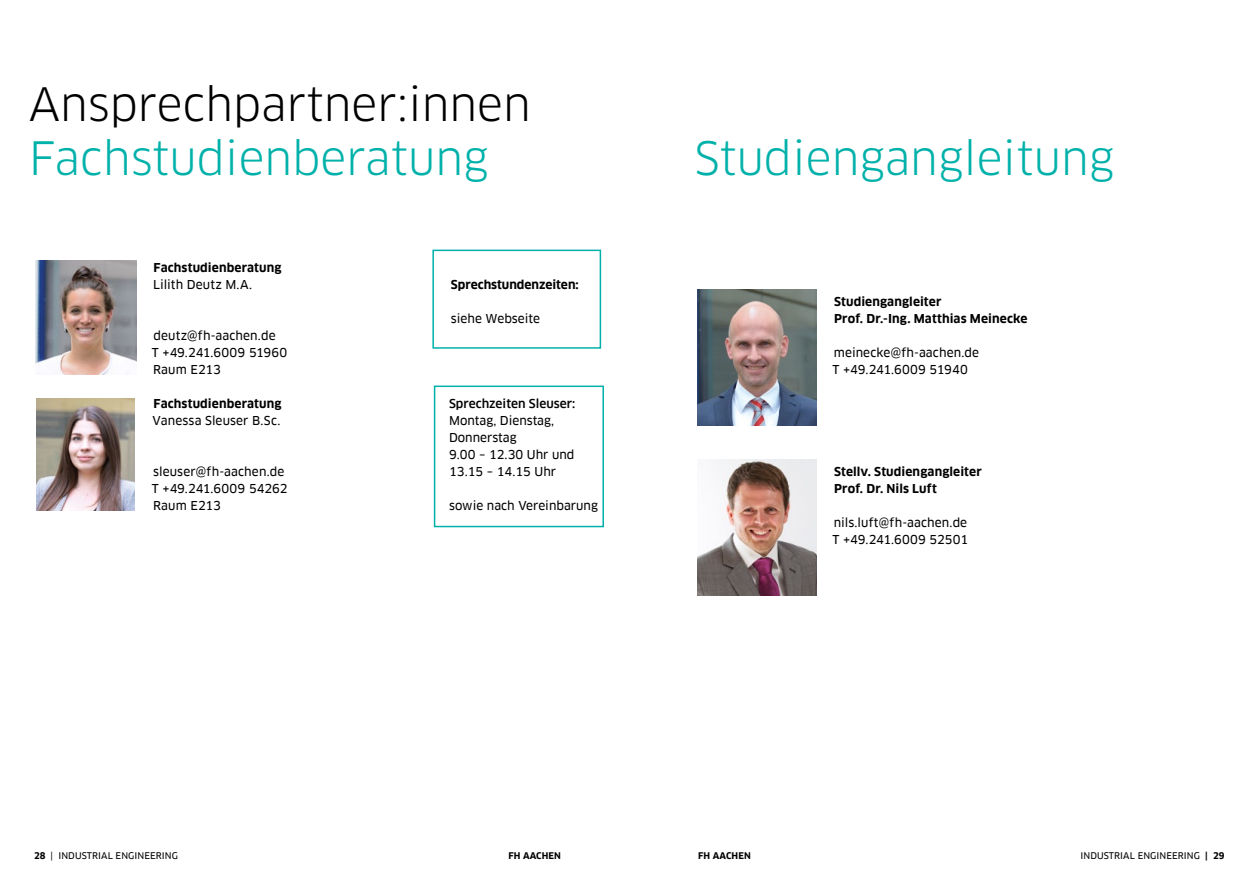
<style>
.page{position:relative;width:1259px;height:893px;background:#fff}
.page>*{position:absolute;margin:0;border:0;box-sizing:border-box;transform-origin:0 0}
.t1{font:45px "Clan OT";color:#00b1aa}
.t2{font:45px "Clan OT";color:#000}
.t3{font:12px/17px "Clan OT News";color:#000}
.t4{font:700 12px/17px "Clan OT";letter-spacing:.01em;color:#000}
.t5{font:500 12px "Clan OT";color:#000}
.t6{font:9px "Clan OT News";letter-spacing:.01em;color:#000}
.t7{font:700 9px "Clan OT";letter-spacing:.01em;color:#000}
.s1{font-family:"Clan OT";font-weight:700}
</style>
<div class="page">
<img style="left:697px;top:289px;width:119px;height:136px">
<img style="left:697px;top:459px;width:119px;height:136px">
<img style="left:37px;top:399px;width:98px;height:111px">
<div style="left:434px;top:386px;width:170px;height:141px;background:#fff;border:2px solid #00b1aa"></div>
<img style="left:36px;top:260px;width:100px;height:114px">
<div style="left:432px;top:250px;width:169px;height:99px;border:2px solid #00b1aa"></div>
<h1 class="t2" style="left:29px;top:77px;width:503px">Ansprechpartner:innen</h1>
<h1 class="t1" style="left:29px;top:131px;width:461px">Fachstudienberatung</h1>
<h1 class="t1" style="left:694px;top:132px;width:421px">Studiengangleitung</h1>
<p class="t4" style="left:153px;top:259px;width:130px">Fachstudienberatung</p>
<p class="t3" style="left:153px;top:276px;width:100px">Lilith Deutz M.A.</p>
<p class="t3" style="left:152px;top:327px;width:137px">deutz@fh-aachen.de<br>T +49.241.6009 51960<br>Raum E213</p>
<p class="t4" style="left:153px;top:395px;width:130px">Fachstudienberatung</p>
<p class="t3" style="left:153px;top:412px;width:129px">Vanessa Sleuser B.Sc.</p>
<p class="t3" style="left:152px;top:463px;width:137px">sleuser@fh-aachen.de<br>T +49.241.6009 54262<br>Raum E213</p>
<p class="t4" style="left:451px;top:276px;width:129px">Sprechstundenzeiten:</p>
<p class="t3" style="left:451px;top:310px;width:91px">siehe Webseite</p>
<p class="t5" style="left:449px;top:397px;width:128px">Sprechzeiten Sleuser:</p>
<p class="t3" style="left:449px;top:412px;width:127px">Montag, Dienstag,<br>Donnerstag<br>9.00 – 12.30 Uhr und<br>13.15 – 14.15 Uhr</p>
<p class="t3" style="left:449px;top:497px;width:150px">sowie nach Vereinbarung</p>
<p class="t4" style="left:834px;top:293px;width:195px">Studiengangleiter<br>Prof. Dr.-Ing. Matthias Meinecke</p>
<p class="t3" style="left:832px;top:344px;width:148px">meinecke@fh-aachen.de<br>T +49.241.6009 51940</p>
<p class="t4" style="left:834px;top:463px;width:149px">Stellv. Studiengangleiter<br>Prof. Dr. Nils Luft</p>
<p class="t3" style="left:832px;top:514px;width:137px">nils.luft@fh-aachen.de<br>T +49.241.6009 52501</p>
<p class="t6" style="left:34px;top:850px;width:145px"><span class="s1">28</span> | INDUSTRIAL ENGINEERING</p>
<p class="t7" style="left:508px;top:850px;width:54px">FH AACHEN</p>
<p class="t7" style="left:698px;top:850px;width:54px">FH AACHEN</p>
<p class="t6" style="left:1080px;top:850px;width:146px">INDUSTRIAL ENGINEERING <span class="s1">| 29</span></p>
</div>
